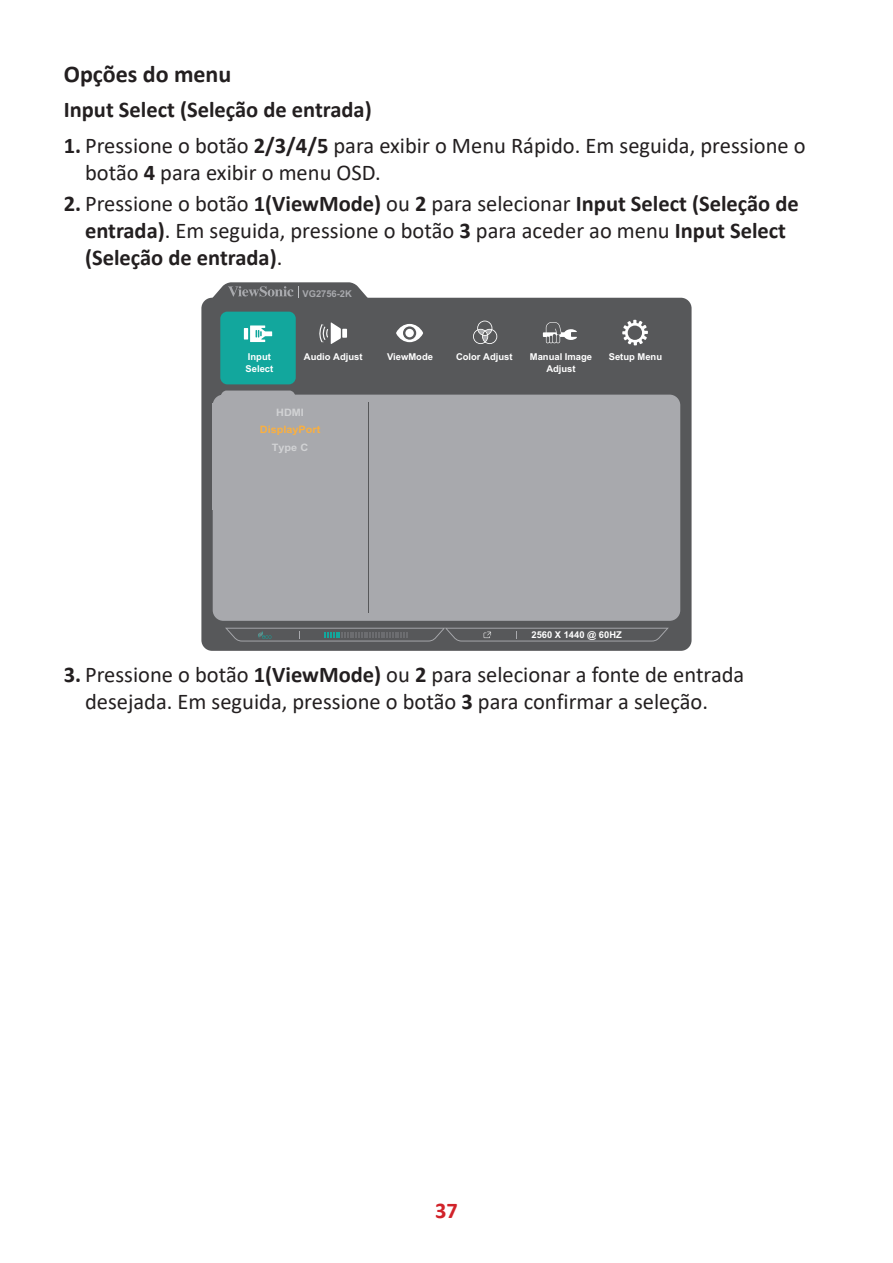
<style>
.page{position:relative;width:893px;height:1263px;background:#fff}
.page>*{position:absolute;margin:0;border:0;box-sizing:border-box;transform-origin:0 0}
.t1{font:700 24px "Calibri";color:#231f20}
.t2{font:22.5px/27px "Calibri";color:#231f20}
.t3{font:700 22.5px "Calibri";color:#231f20}
.t4{font:700 22.5px "Calibri";color:#d1232a}
.t5{font:700 10.2px "Arial";color:#fbb03f;scale:1.06 1}
.t6{font:700 10.2px "Arial";color:#d1d2d4;scale:1.06 1}
.t7{font:700 9.45px/11.2px "Arial";color:#fff}
.t8{font:700 9.3px "Arial";color:#fff}
.t9{font:700 9.3px "Arial";color:#a8a9ad}
.s1{font-weight:700}
</style>
<div class="page">
<div style="left:201px;top:298px;width:491px;height:353px;background:#57585a;border-radius:11px"></div>
<svg style="left:221px;top:391px;width:74px;height:4px"></svg>
<div style="left:213px;top:395px;width:467px;height:226px;background:#a8a9ad;border-radius:11px"></div>
<div style="left:220px;top:312px;width:76px;height:72px;background:#12a79d;border-radius:7px"></div>
<hr style="left:368px;top:403px;width:1px;height:210px;background:#57585a">
<svg style="left:225px;top:628px;width:444px;height:13px"></svg>
<svg style="left:208px;top:282px;width:165px;height:17px"></svg>
<svg style="left:622px;top:320px;width:26px;height:25px"></svg>
<svg style="left:396px;top:324px;width:27px;height:18px"></svg>
<div style="left:405px;top:329px;width:9px;height:8px;background:#fff;border-radius:50%"></div>
<svg style="left:543px;top:322px;width:34px;height:21px"></svg>
<hr style="left:244px;top:328px;width:4px;height:11px;background:#fff">
<svg style="left:250px;top:325px;width:22px;height:17px"></svg>
<div style="left:342px;top:329px;width:5px;height:9px;background:#fff"></div>
<svg style="left:319px;top:322px;width:22px;height:22px"></svg>
<svg style="left:473px;top:321px;width:24px;height:23px"></svg>
<p class="t1" style="left:64px;top:57px;width:169px">Opções do menu</p>
<p class="t3" style="left:64px;top:94px;width:309px">Input Select (Seleção de entrada)</p>
<p class="t2" style="left:85px;top:131px;width:722px;text-indent:-21px"><span class="s1">1.</span> Pressione o botão <span class="s1">2/3/4/5</span> para exibir o Menu Rápido. Em seguida, pressione o botão <span class="s1">4</span> para exibir o menu OSD.</p>
<p class="t2" style="left:85px;top:190px;width:715px;text-indent:-21px"><span class="s1">2.</span> Pressione o botão <span class="s1">1(ViewMode)</span> ou <span class="s1">2</span> para selecionar <span class="s1">Input Select (Seleção de entrada)</span>. Em seguida, pressione o botão <span class="s1">3</span> para aceder ao menu <span class="s1">Input Select (Seleção de entrada)</span>.</p>
<p class="t9" style="left:302px;top:287px;width:51px">VG2756-2K</p>
<p class="t7" style="left:245px;top:352px;width:29px">Input<br>Select</p>
<p class="t7" style="left:304px;top:352px;width:60px">Audio Adjust</p>
<p class="t6" style="left:276px;top:405px;width:28px">HDMI</p>
<p class="t5" style="left:260px;top:423px;width:59px">DisplayPort</p>
<p class="t6" style="left:272px;top:440px;width:36px">Type C</p>
<p class="t7" style="left:387px;top:351px;width:47px">ViewMode</p>
<p class="t7" style="left:456px;top:351px;width:58px">Color Adjust</p>
<p class="t7" style="left:530px;top:351px;width:64px">Manual Image</p>
<p class="t7" style="left:609px;top:352px;width:55px">Setup Menu</p>
<p class="t7" style="left:546px;top:363px;width:31px">Adjust</p>
<p class="t8" style="left:531px;top:628px;width:92px">2560 X 1440 @ 60HZ</p>
<p class="t2" style="left:85px;top:660px;width:661px;text-indent:-21px"><span class="s1">3.</span> Pressione o botão <span class="s1">1(ViewMode)</span> ou <span class="s1">2</span> para selecionar a fonte de entrada desejada. Em seguida, pressione o botão <span class="s1">3</span> para confirmar a seleção.</p>
<p class="t4" style="left:435px;top:1194px;width:24px">37</p>
</div>
